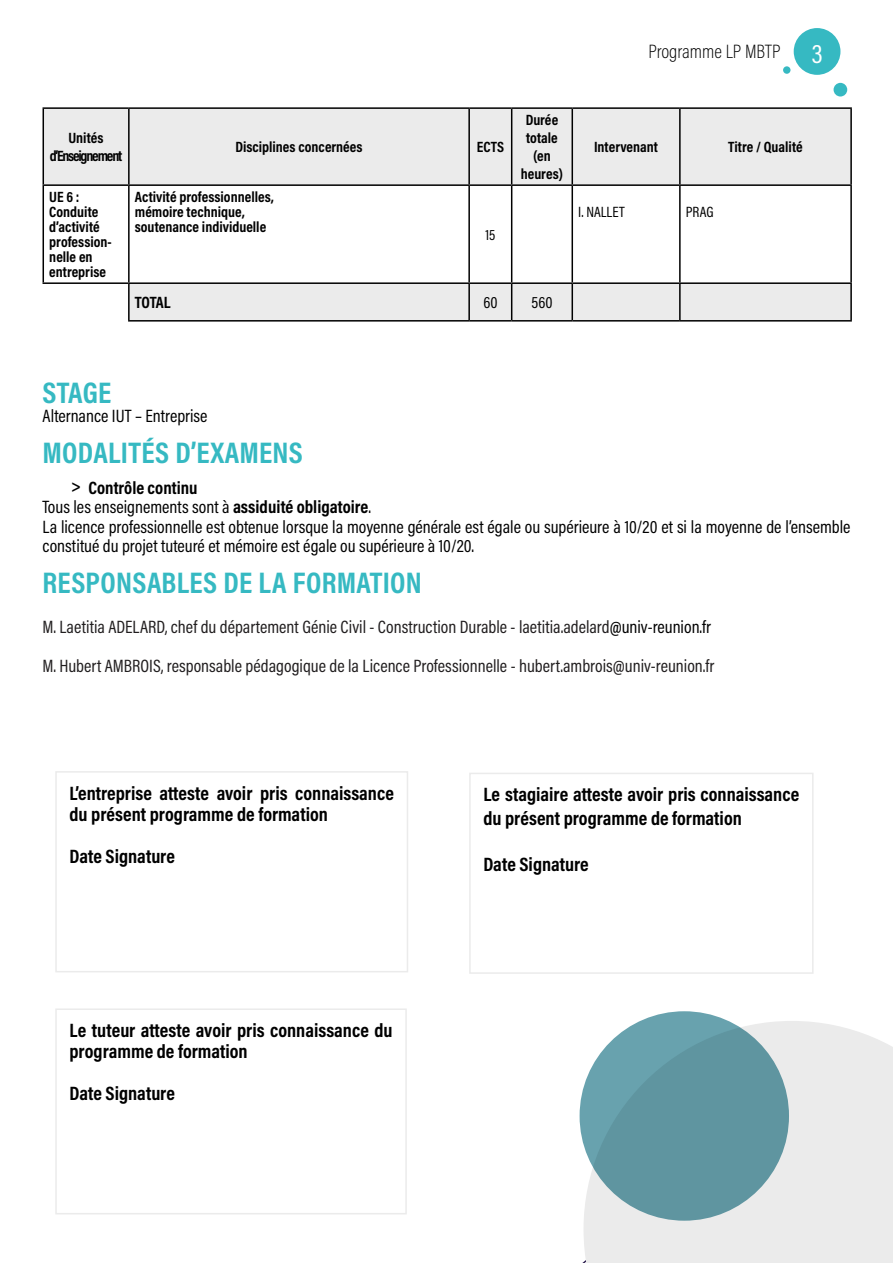
<style>
.page{position:relative;width:893px;height:1263px;background:#fff}
.page>*{position:absolute;margin:0;border:0;box-sizing:border-box;transform-origin:0 0}
.t1{font:700 30px "Acumin Pro Cond";letter-spacing:.01em;color:#36b9c2}
.t2{font:27px "Acumin Pro Cond";color:#fff}
.t3{font:700 19.5px/21px "Acumin Pro Cond";color:#000}
.t4{font:200 19.5px "Acumin Pro Cond";color:#000}
.t5{font:18px/19.5px "Acumin Pro Cond";color:#000}
.t6{font:18px/39px "Acumin Pro Cond";color:#211e1f}
.t7{font:700 16.5px "Acumin Pro Cond";letter-spacing:-.015em;color:#000}
.t8{font:16.5px "Acumin Pro Cond";color:#000}
.t9{font:700 15px/15px "Acumin Pro Cond";color:#000}
.t10{font:700 15px/18px "Acumin Pro Cond";letter-spacing:-.08em;color:#000;text-align:center}
.t11{font:15px "Acumin Pro Cond";letter-spacing:.005em;color:#000}
.s1{font-family:"Arial Narrow";font-size:19.5px}
.s2{font-weight:700}
.s3{color:#000}
</style>
<div class="page">
<div style="left:794px;top:28px;width:46px;height:47px;background:#36b9c2;border-radius:50%"></div>
<div style="left:834px;top:83px;width:13px;height:14px;background:#36b9c2;border-radius:50%"></div>
<div style="left:783px;top:66px;width:7px;height:8px;background:#36b9c2;border-radius:50%"></div>
<svg style="left:44px;top:109px;width:806px;height:211px;fill:#ebebeb"></svg>
<hr style="left:43px;top:107px;width:86px;height:2px;background:#000">
<hr style="left:43px;top:109px;width:1px;height:75px;background:#000">
<hr style="left:129px;top:107px;width:340px;height:2px;background:#000">
<hr style="left:128px;top:109px;width:2px;height:75px;background:#000">
<hr style="left:469px;top:107px;width:43px;height:2px;background:#000">
<hr style="left:468px;top:109px;width:2px;height:75px;background:#000">
<hr style="left:512px;top:107px;width:60px;height:2px;background:#000">
<hr style="left:511px;top:109px;width:1px;height:75px;background:#000">
<hr style="left:572px;top:107px;width:108px;height:2px;background:#000">
<hr style="left:571px;top:109px;width:2px;height:75px;background:#000">
<hr style="left:680px;top:107px;width:172px;height:2px;background:#000">
<hr style="left:679px;top:109px;width:2px;height:75px;background:#000">
<hr style="left:850px;top:109px;width:2px;height:75px;background:#000">
<hr style="left:43px;top:184px;width:86px;height:2px;background:#000">
<hr style="left:43px;top:186px;width:1px;height:96px;background:#000">
<hr style="left:129px;top:184px;width:340px;height:2px;background:#000">
<hr style="left:128px;top:186px;width:2px;height:96px;background:#000">
<hr style="left:469px;top:184px;width:43px;height:2px;background:#000">
<hr style="left:468px;top:186px;width:2px;height:96px;background:#000">
<hr style="left:512px;top:184px;width:60px;height:2px;background:#000">
<hr style="left:511px;top:186px;width:1px;height:96px;background:#000">
<hr style="left:572px;top:184px;width:108px;height:2px;background:#000">
<hr style="left:571px;top:186px;width:2px;height:96px;background:#000">
<hr style="left:680px;top:184px;width:172px;height:2px;background:#000">
<hr style="left:679px;top:186px;width:2px;height:96px;background:#000">
<hr style="left:850px;top:186px;width:2px;height:96px;background:#000">
<hr style="left:43px;top:282px;width:86px;height:2px;background:#000">
<hr style="left:129px;top:282px;width:340px;height:2px;background:#000">
<hr style="left:128px;top:284px;width:2px;height:36px;background:#000">
<hr style="left:469px;top:282px;width:43px;height:2px;background:#000">
<hr style="left:468px;top:284px;width:2px;height:36px;background:#000">
<hr style="left:512px;top:282px;width:60px;height:2px;background:#000">
<hr style="left:511px;top:284px;width:1px;height:36px;background:#000">
<hr style="left:572px;top:282px;width:108px;height:2px;background:#000">
<hr style="left:571px;top:284px;width:2px;height:36px;background:#000">
<hr style="left:680px;top:282px;width:172px;height:2px;background:#000">
<hr style="left:679px;top:284px;width:2px;height:36px;background:#000">
<hr style="left:850px;top:284px;width:2px;height:36px;background:#000">
<hr style="left:128px;top:320px;width:341px;height:2px;background:#000">
<hr style="left:469px;top:320px;width:43px;height:2px;background:#000">
<hr style="left:512px;top:320px;width:60px;height:2px;background:#000">
<hr style="left:572px;top:320px;width:108px;height:2px;background:#000">
<hr style="left:680px;top:320px;width:172px;height:2px;background:#000">
<div style="left:55px;top:771px;width:353px;height:201px;border:2px solid #ebebeb"></div>
<div style="left:469px;top:773px;width:344px;height:201px;border:2px solid #ebebeb"></div>
<div style="left:55px;top:1008px;width:352px;height:206px;border:2px solid #ebebeb"></div>
<div style="left:583px;top:1021px;width:310px;height:242px;background:#ebebeb"></div>
<div style="left:580px;top:1011px;width:209px;height:210px;background:linear-gradient(to right,#659eaa,#5e939e);border-radius:50%"></div>
<p class="t4" style="left:649px;top:39px;width:133px">Programme LP MBTP</p>
<h2 class="t2" style="left:812px;top:36px;width:12px">3</h2>
<p class="t10" style="left:50px;top:129px;width:74px">Unités d’Enseignement</p>
<p class="t9" style="left:235px;top:139px;width:129px">Disciplines concernées</p>
<p class="t9" style="left:477px;top:139px;width:29px">ECTS</p>
<p class="t9" style="left:49px;top:189px;width:64px">UE 6 :<br>Conduite d’activité profession&shy;nelle en entreprise</p>
<p class="t9" style="left:135px;top:189px;width:140px">Activité professionnelles, mémoire technique, soutenance individuelle</p>
<p class="t11" style="left:485px;top:225px;width:12px">15</p>
<p class="t9" style="left:521px;top:111px;width:44px;line-height:18px;text-align:center">Durée totale (en heures)</p>
<p class="t7" style="left:135px;top:291px;width:37px">TOTAL</p>
<p class="t8" style="left:483px;top:292px;width:16px">60</p>
<p class="t8" style="left:531px;top:292px;width:22px">560</p>
<p class="t9" style="left:594px;top:139px;width:65px">Intervenant</p>
<p class="t9" style="left:728px;top:139px;width:76px">Titre / Qualité</p>
<p class="t11" style="left:578px;top:202px;width:48px">I. NALLET</p>
<p class="t11" style="left:686px;top:202px;width:29px">PRAG</p>
<h1 class="t1" style="left:43px;top:372px;width:70px">STAGE</h1>
<p class="t5" style="left:43px;top:406px;width:167px">Alternance IUT – Entreprise</p>
<h1 class="t1" style="left:43px;top:432px;width:262px">MODALITÉS D’EXAMENS</h1>
<p class="t5" style="left:43px;top:477px;width:809px;text-indent:29px"><span class="s1">&gt;</span> <span class="s2">Contrôle continu<br></span>Tous les enseignements sont à <span class="s2">assiduité obligatoire</span>.<br>La licence professionnelle est obtenue lorsque la moyenne générale est égale ou supérieure à 10/20 et si la moyenne de l’ensemble constitué du projet tuteuré et mémoire est égale ou supérieure à 10/20.</p>
<h1 class="t1" style="left:43px;top:563px;width:381px">RESPONSABLES DE LA FORMATION</h1>
<p class="t6" style="left:43px;top:607px;width:673px">M. Laetitia ADELARD, chef du département Génie Civil - Construction Durable - laetitia.adelard<span class="s3">@univ-reunion.fr<br></span>M. Hubert AMBROIS, responsable pédagogique de la Licence Professionnelle - hubert.ambrois@univ-reunion.fr</p>
<p class="t3" style="left:70px;top:782px;width:326px">L’entreprise atteste avoir pris connaissance du présent programme de formation</p>
<p class="t3" style="left:70px;top:845px;width:107px">Date Signature</p>
<p class="t3" style="left:70px;top:1019px;width:324px">Le tuteur atteste avoir pris connaissance du programme de formation</p>
<p class="t3" style="left:70px;top:1082px;width:107px">Date Signature</p>
<p class="t3" style="left:483px;top:782px;width:317px;line-height:23.4px">Le stagiaire atteste avoir pris connaissance du présent programme de formation</p>
<p class="t3" style="left:483px;top:854px;width:107px">Date Signature</p>
</div>
